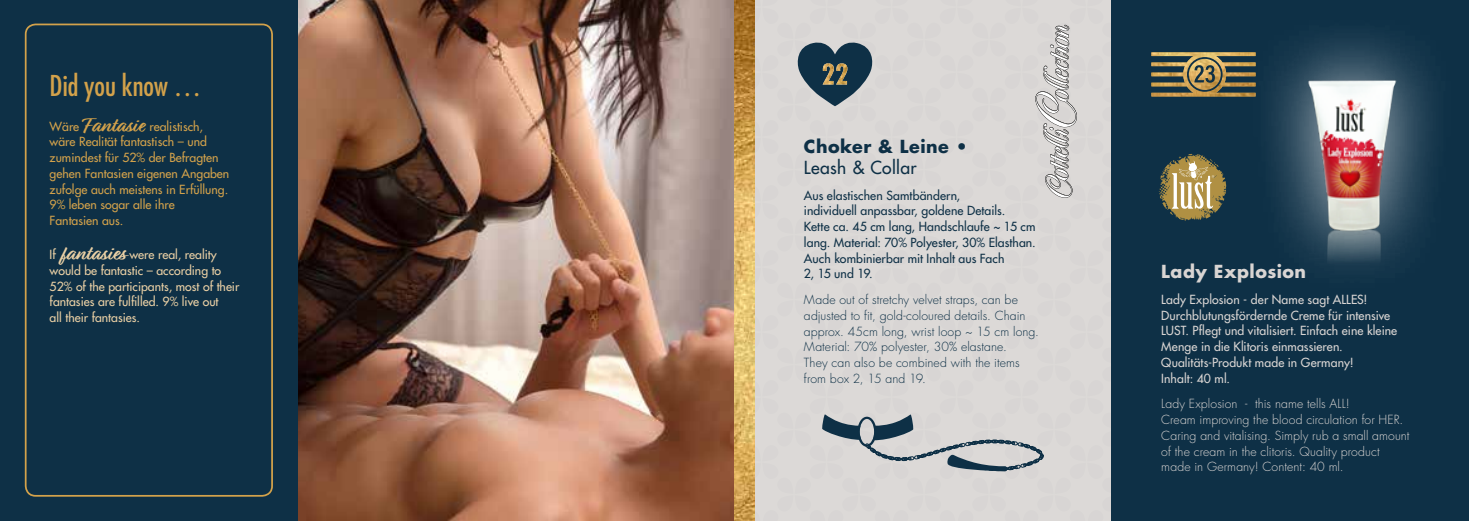
<style>
.page{position:relative;width:1469px;height:521px;background:#fff}
.page>*{position:absolute;margin:0;border:0;box-sizing:border-box;transform-origin:0 0}
.t1{font:condensed 28px "Futura LT";color:#d3a24b}
.t2{font:700 17.5px "Futura LT";letter-spacing:.03em;color:#0e3046}
.t3{font:700 17.5px "Futura LT";letter-spacing:.03em;color:#d9d5d3}
.t4{font:17.5px "Futura LT";letter-spacing:.015em;color:#0e3046}
.t5{font:300 12.25px/15.8px "Futura LT";letter-spacing:.005em;color:#0e3046}
.t6{font:12.25px/15.8px "Futura LT";letter-spacing:.01em;color:#d9d5d3}
.t7{font:12.25px/15.8px "Futura LT";letter-spacing:.01em;color:#0e3046}
.t8{font:300 12.25px/15.8px "Futura LT";letter-spacing:.005em;color:#d9d5d3}
.t9{font:12.25px/15.8px "Futura LT";color:#d3a24b}
.t10{font:12.25px/15.8px "Futura LT";color:#ead0a5}
.s1{font-family:"Relation";font-weight:700;font-size:21.88px}
</style>
<div class="page">
<div style="left:0;top:0;width:1468px;height:521px;background:#dcd9d7"></div>
<div style="left:1111px;top:0;width:357px;height:521px;background:#0e3046"></div>
<img style="left:298px;top:0;width:436px;height:521px">
<div style="left:0;top:0;width:298px;height:521px;background:#0e3046"></div>
<img style="left:734px;top:0;width:20px;height:521px">
<svg style="left:822px;top:414px;width:222px;height:58px"></svg>
<div style="left:25px;top:24px;width:248px;height:473px;border:2px solid #d3a24b;border-radius:10px"></div>
<div style="left:1245px;top:13px;width:213px;height:283px;background:#fff;opacity:.75"></div>
<img style="left:1307px;top:80px;width:89px;height:153px">
<svg style="left:1151px;top:52px;width:104px;height:44px"></svg>
<svg style="left:797px;top:42px;width:76px;height:64px"></svg>
<img style="left:822px;top:63px;width:25px;height:22px">
<svg style="left:1035px;top:25px;width:41px;height:173px"></svg>
<svg style="left:1159px;top:154px;width:67px;height:67px"></svg>
<h1 class="t1" style="left:50px;top:69px;width:153px">Did you know …</h1>
<p class="t9" style="left:50px;top:118px;width:181px">Wäre <span class="s1">Fantasie</span> realistisch, wäre Realität fantastisch – und zumindest für 52% der Befragten gehen Fantasien eigenen Angaben zufolge auch meistens in Erfüllung.<br>9% leben sogar alle ihre<br>Fantasien aus.</p>
<p class="t10" style="left:50px;top:247px;width:191px">If <span class="s1">fantasies</span> were real, reality would be fantastic – according to<br>52% of the participants, most of their fantasies are fulfilled. 9% live out<br>all their fantasies.</p>
<h2 class="t2" style="left:804px;top:135px;width:165px">Choker &amp; Leine •</h2>
<h2 class="t4" style="left:804px;top:156px;width:114px">Leash &amp; Collar</h2>
<p class="t7" style="left:804px;top:187px;width:233px">Aus elastischen Samtbändern,<br>individuell anpassbar, goldene Details.<br>Kette ca. 45 cm lang, Handschlaufe ~ 15 cm lang. Material: 70% Polyester, 30% Elasthan.<br>Auch kombinierbar mit Inhalt aus Fach<br>2, 15 und 19.</p>
<p class="t5" style="left:804px;top:292px;width:237px">Made out of stretchy velvet straps, can be adjusted to fit, gold-coloured details. Chain approx. 45cm long, wrist loop ~ 15 cm long.<br>Material: 70% polyester, 30% elastane.<br>They can also be combined with the items from box 2, 15 and 19.</p>
<h2 class="t3" style="left:1161px;top:260px;width:146px">Lady Explosion</h2>
<p class="t6" style="left:1161px;top:291px;width:237px">Lady Explosion - der Name sagt ALLES!<br>Durchblutungsfördernde Creme für intensive LUST. Pflegt und vitalisiert. Einfach eine kleine Menge in die Klitoris einmassieren.<br>Qualitäts-Produkt made in Germany!<br>Inhalt: 40 ml.</p>
<p class="t8" style="left:1161px;top:396px;width:250px">Lady Explosion - this name tells ALL!<br>Cream improving the blood circulation for HER.<br>Caring and vitalising. Simply rub a small amount of the cream in the clitoris. Quality product made in Germany! Content: 40 ml.</p>
</div>
